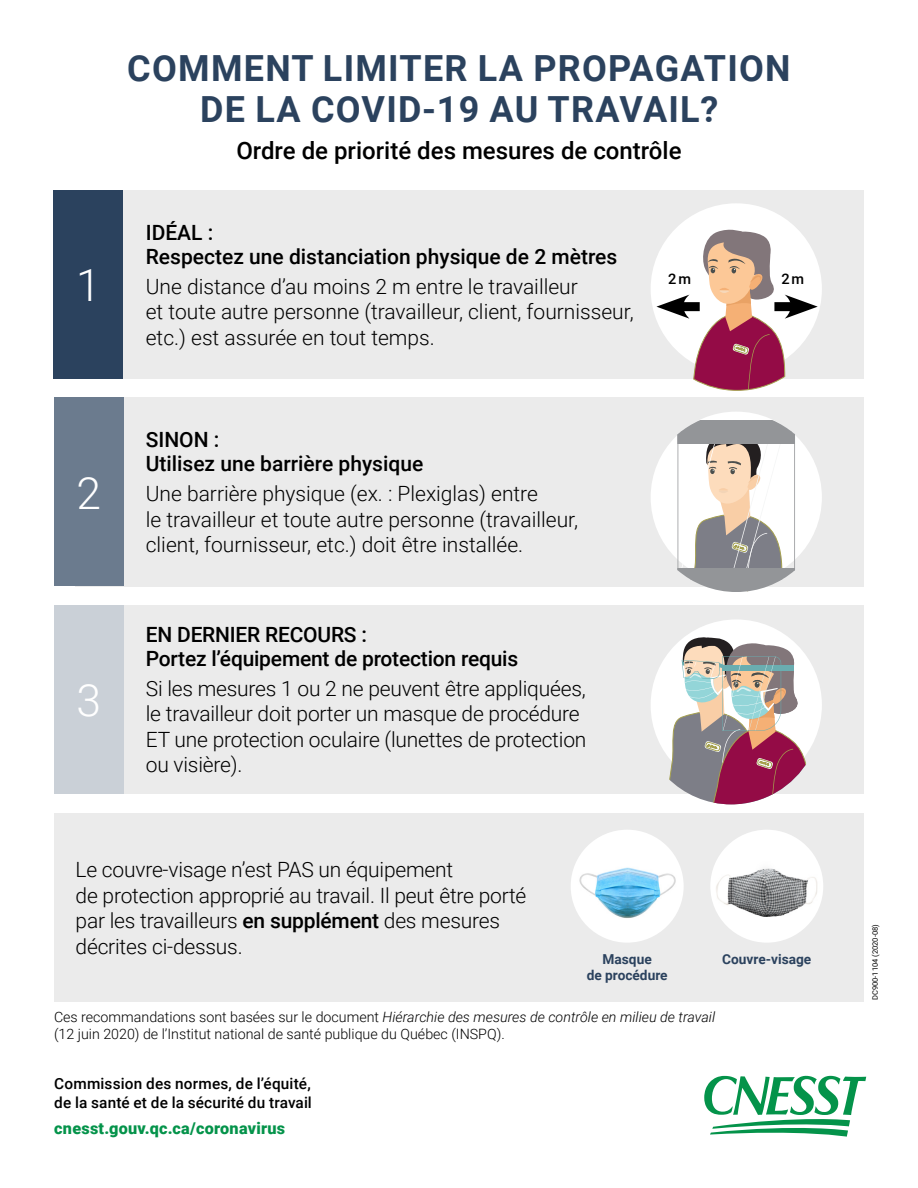
<style>
.page{position:relative;width:918px;height:1188px;background:#fff}
.page>*{position:absolute;margin:0;border:0;box-sizing:border-box;transform-origin:0 0}
.t1{font:300 44.4px "Roboto";color:#fff}
.t2{font:700 36px/40.5px "Roboto";letter-spacing:.035em;color:#2b425e;text-align:center}
.t3{font:500 24px "Roboto";color:#000}
.t4{font:300 21px/25.5px "Roboto";letter-spacing:-.01em;color:#000}
.t5{font:500 21px/24px "Roboto";color:#000}
.t6{font:900 16.2px "Roboto";letter-spacing:.015em;color:#04934a}
.t7{font:500 15.3px "Roboto";letter-spacing:.01em;color:#000}
.t8{font:500 14.55px "Roboto";color:#000}
.t9{font:300 14.25px/17.1px "Roboto";color:#000}
.t10{font:700 13.65px/16.5px "Roboto";color:#2b425e;text-align:center}
.t11{font:7.5px "Roboto";color:#000}
.s1{font-weight:500}
.s2{font-style:italic}
</style>
<div class="page">
<div style="left:75px;top:190px;width:789px;height:189px;background:#ebebeb"></div>
<div style="left:75px;top:397px;width:789px;height:189px;background:#ebebeb"></div>
<div style="left:75px;top:605px;width:789px;height:189px;background:#ebebeb"></div>
<div style="left:54px;top:813px;width:810px;height:189px;background:#ebebeb"></div>
<div style="left:651px;top:203px;width:171px;height:172px;background:#fff;border-radius:50%"></div>
<div style="left:651px;top:412px;width:171px;height:171px;background:#fff;border-radius:50%"></div>
<div style="left:651px;top:619px;width:171px;height:172px;background:#fff;border-radius:50%"></div>
<div style="left:53px;top:190px;width:70px;height:189px;background:#2b425e"></div>
<div style="left:54px;top:397px;width:70px;height:189px;background:#6b7b8e"></div>
<div style="left:54px;top:605px;width:70px;height:189px;background:#cad0d7"></div>
<svg style="left:677px;top:444px;width:118px;height:124px"></svg>
<svg style="left:677px;top:568px;width:118px;height:24px;fill:#939598"></svg>
<div style="left:677px;top:420px;width:118px;height:24px;background:#939598"></div>
<svg style="left:669px;top:635px;width:139px;height:169px"></svg>
<svg style="left:656px;top:229px;width:162px;height:161px"></svg>
<div style="left:571px;top:830px;width:113px;height:113px;background:#fff;border-radius:50%"></div>
<img style="left:571px;top:866px;width:113px;height:56px">
<div style="left:710px;top:830px;width:113px;height:113px;background:#fff;border-radius:50%"></div>
<img style="left:710px;top:856px;width:113px;height:61px">
<svg style="left:704px;top:1076px;width:162px;height:61px"></svg>
<p class="t1" style="left:76px;top:254px;width:26px">1</p>
<p class="t2" style="left:127px;top:47px;width:665px">COMMENT LIMITER LA PROPAGATION<br>DE LA COVID-19 AU TRAVAIL?</p>
<p class="t3" style="left:236px;top:134px;width:447px">Ordre de priorité des mesures de contrôle</p>
<p class="t5" style="left:146px;top:220px;width:473px">IDÉAL :<br>Respectez une distanciation physique de 2 mètres</p>
<p class="t4" style="left:146px;top:273px;width:489px">Une distance d’au moins 2 m entre le travailleur<br>et toute autre personne (travailleur, client, fournisseur, etc.) est assurée en tout temps.</p>
<p class="t8" style="left:668px;top:269px;width:24px">2 m</p>
<p class="t8" style="left:781px;top:269px;width:24px">2 m</p>
<p class="t1" style="left:77px;top:462px;width:26px">2</p>
<p class="t1" style="left:77px;top:669px;width:26px">3</p>
<p class="t5" style="left:146px;top:427px;width:279px">SINON :<br>Utilisez une barrière physique</p>
<p class="t4" style="left:146px;top:480px;width:434px">Une barrière physique (ex. : Plexiglas) entre<br>le travailleur et toute autre personne (travailleur, client, fournisseur, etc.) doit être installée.</p>
<p class="t5" style="left:146px;top:622px;width:374px">EN DERNIER RECOURS :<br>Portez l’équipement de protection requis</p>
<p class="t4" style="left:146px;top:675px;width:442px">Si les mesures 1 ou 2 ne peuvent être appliquées, le travailleur doit porter un masque de procédure ET une protection oculaire (lunettes de protection ou visière).</p>
<p class="t4" style="left:76px;top:856px;width:452px">Le couvre-visage n’est PAS un équipement<br>de protection approprié au travail. Il peut être porté par les travailleurs <span class="s1">en supplément</span> des mesures décrites ci-dessus.</p>
<p class="t10" style="left:587px;top:950px;width:82px">Masque<br>de procédure</p>
<p class="t10" style="left:722px;top:950px;width:91px">Couvre-visage</p>
<p class="t9" style="left:54px;top:1007px;width:663px">Ces recommandations sont basées sur le document <span class="s2">Hiérarchie des mesures de contrôle en milieu de travail </span>(12 juin 2020) de l’Institut national de santé publique du Québec (INSPQ).</p>
<p class="t7" style="left:54px;top:1073px;width:258px">Commission des normes, de l’équité,</p>
<p class="t7" style="left:54px;top:1092px;width:259px">de la santé et de la sécurité du travail</p>
<p class="t6" style="left:54px;top:1117px;width:232px">cnesst.gouv.qc.ca/coronavirus</p>
<p class="t11" style="left:870px;top:1000px;width:77px;rotate:-90deg">DC900-1104 (2020-08)</p>
</div>
